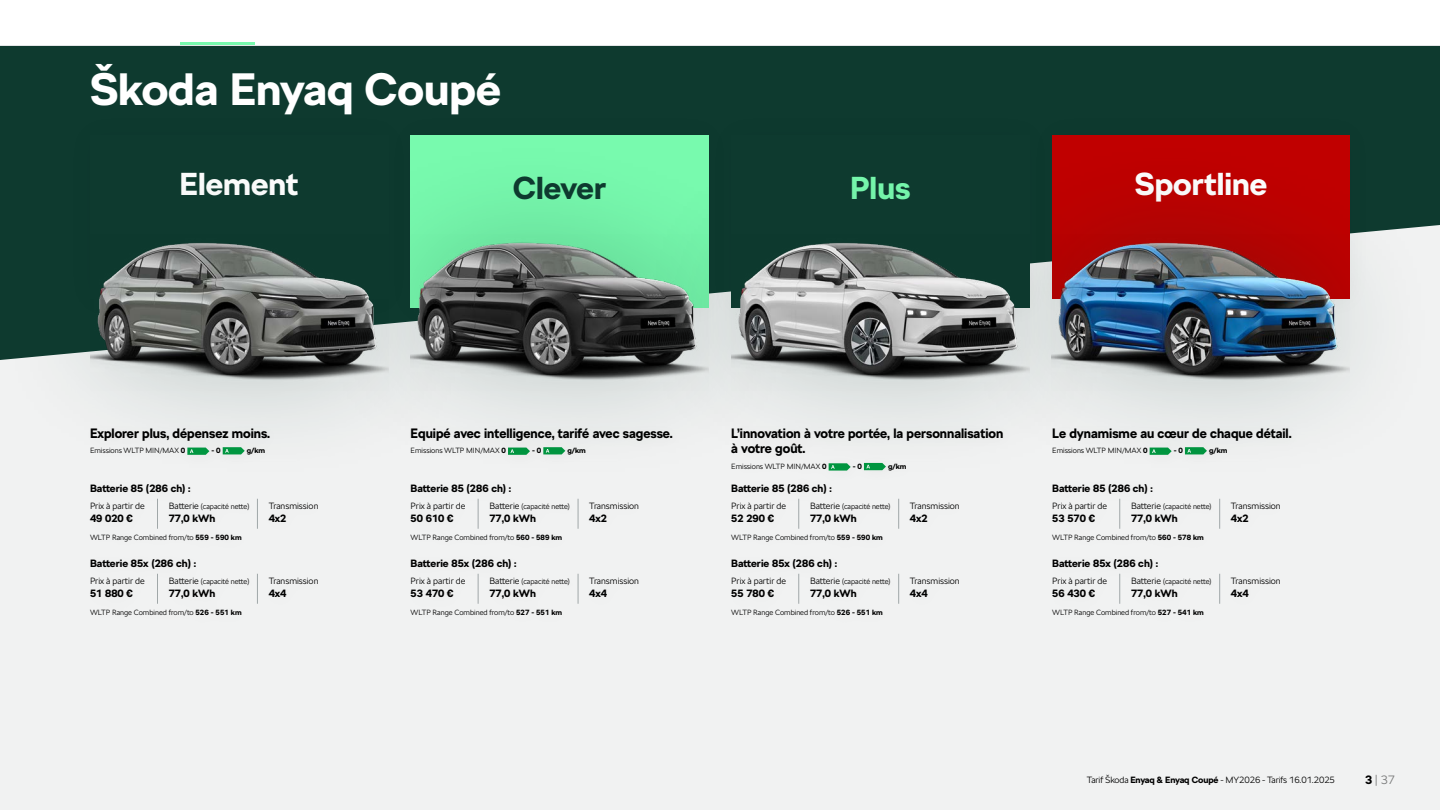
<style>
.page{position:relative;width:1440px;height:810px;background:#f1f2f2}
.page>*{position:absolute;margin:0;border:0;box-sizing:border-box;transform-origin:0 0}
.t1{font:700 45px "SKODA Next";color:#fff}
.t2{font:700 31.5px "SKODA Next";color:#fff}
.t3{font:700 31.5px "SKODA Next";color:#0e3a2f}
.t4{font:700 31.5px "SKODA Next";color:#78faae}
.t5{font:700 13.5px/15.8px "SKODA Next";color:#000;scale:.95 1}
.t6{font:300 12px "SKODA Next";color:#808080}
.t7{font:700 10.5px "SKODA Next";color:#000}
.t8{font:300 9px "SKODA Next";color:#000}
.t9{font:300 7.5px "SKODA Next";color:#000}
.t10{font:700 7.5px "SKODA Next";color:#000}
.s1{font-weight:700}
.s2{font-size:9px}
.s3{font-weight:700;color:#000}
</style>
<div class="page">
<div style="left:0;top:46px;width:1440px;height:87px;background:#0e3a2f"></div>
<div style="left:65px;top:110px;width:348px;height:214px;background:#0d392e"></div>
<div style="left:1027px;top:110px;width:348px;height:214px;background:#0d392e"></div>
<div style="left:0;top:133px;width:482px;height:355px;background:#0e3a2f;opacity:.25"></div>
<img style="left:90px;top:234px;width:221px;height:157px">
<div style="left:81px;top:419px;width:251px;height:212px;background:#f1f2f2"></div>
<svg style="left:187px;top:448px;width:22px;height:7px"></svg>
<svg style="left:223px;top:447px;width:22px;height:7px"></svg>
<hr style="left:157px;top:499px;width:1px;height:30px;background:#a0a7a8">
<hr style="left:257px;top:499px;width:1px;height:30px;background:#a0a7a8">
<hr style="left:157px;top:574px;width:1px;height:30px;background:#a0a7a8">
<hr style="left:257px;top:574px;width:1px;height:30px;background:#a0a7a8">
<hr style="left:478px;top:499px;width:1px;height:30px;background:#a0a7a8">
<hr style="left:578px;top:499px;width:1px;height:30px;background:#a0a7a8">
<hr style="left:478px;top:574px;width:1px;height:30px;background:#a0a7a8">
<hr style="left:578px;top:574px;width:1px;height:30px;background:#a0a7a8">
<hr style="left:798px;top:499px;width:1px;height:30px;background:#a0a7a8">
<hr style="left:898px;top:499px;width:1px;height:30px;background:#a0a7a8">
<hr style="left:798px;top:574px;width:1px;height:30px;background:#a0a7a8">
<hr style="left:898px;top:574px;width:1px;height:30px;background:#a0a7a8">
<hr style="left:1119px;top:499px;width:1px;height:30px;background:#a0a7a8">
<hr style="left:1219px;top:499px;width:1px;height:30px;background:#a0a7a8">
<hr style="left:1119px;top:574px;width:1px;height:30px;background:#a0a7a8">
<hr style="left:1219px;top:574px;width:1px;height:30px;background:#a0a7a8">
<div style="left:385px;top:110px;width:349px;height:223px;background:#0d392e"></div>
<div style="left:706px;top:110px;width:349px;height:223px;background:#0d392e"></div>
<div style="left:311px;top:133px;width:492px;height:355px;background:#0e3a2f;opacity:.25"></div>
<img style="left:411px;top:234px;width:221px;height:157px">
<div style="left:632px;top:133px;width:491px;height:355px;background:#0e3a2f;opacity:.25"></div>
<img style="left:731px;top:234px;width:221px;height:157px">
<div style="left:952px;top:133px;width:488px;height:355px;background:#0e3a2f;opacity:.25"></div>
<img style="left:1052px;top:234px;width:298px;height:157px">
<hr style="left:0;top:45px;width:1440px;height:1px;background:#e3e5e6">
<div style="left:0;top:0;width:1440px;height:45px;background:#fff"></div>
<hr style="left:180px;top:42px;width:75px;height:3px;background:#78faae">
<h1 class="t1" style="left:90px;top:59px;width:412px">Škoda Enyaq Coupé</h1>
<h2 class="t2" style="left:180px;top:163px;width:120px">Element</h2>
<h2 class="t2" style="left:1135px;top:163px;width:134px">Sportline</h2>
<h2 class="t3" style="left:513px;top:167px;width:94px">Clever</h2>
<h2 class="t4" style="left:850px;top:167px;width:62px">Plus</h2>
<h3 class="t5" style="left:90px;top:425px;width:191px">Explorer plus, dépensez moins.</h3>
<p class="t9" style="left:90px;top:446px;width:97px">Emissions WLTP MIN/MAX <span class="s1">0</span></p>
<p class="t10" style="left:211px;top:446px;width:11px">- 0</p>
<p class="t10" style="left:247px;top:446px;width:20px">g/km</p>
<h3 class="t7" style="left:90px;top:481px;width:102px">Batterie 85 (286 ch) :</h3>
<p class="t8" style="left:90px;top:500px;width:56px">Prix à partir de</p>
<h3 class="t7" style="left:90px;top:511px;width:44px">49 020 €</h3>
<p class="t9" style="left:169px;top:502px;width:82px"><span class="s2">Batterie</span> (capacité nette)</p>
<h3 class="t7" style="left:169px;top:511px;width:48px">77,0 kWh</h3>
<p class="t8" style="left:269px;top:500px;width:51px">Transmission</p>
<h3 class="t7" style="left:269px;top:511px;width:19px">4x2</h3>
<h3 class="t5" style="left:411px;top:425px;width:278px">Equipé avec intelligence, tarifé avec sagesse.</h3>
<p class="t9" style="left:411px;top:446px;width:97px">Emissions WLTP MIN/MAX <span class="s1">0</span></p>
<p class="t10" style="left:532px;top:446px;width:11px">- 0</p>
<p class="t10" style="left:567px;top:446px;width:20px">g/km</p>
<h3 class="t7" style="left:411px;top:481px;width:102px">Batterie 85 (286 ch) :</h3>
<p class="t8" style="left:411px;top:500px;width:56px">Prix à partir de</p>
<h3 class="t7" style="left:411px;top:511px;width:44px">50 610 €</h3>
<p class="t9" style="left:489px;top:502px;width:82px"><span class="s2">Batterie</span> (capacité nette)</p>
<h3 class="t7" style="left:489px;top:511px;width:48px">77,0 kWh</h3>
<p class="t8" style="left:589px;top:500px;width:51px">Transmission</p>
<h3 class="t7" style="left:589px;top:511px;width:19px">4x2</h3>
<h3 class="t5" style="left:731px;top:425px;width:288px">L’innovation à votre portée, la personnalisation à votre goût.</h3>
<p class="t9" style="left:731px;top:462px;width:97px">Emissions WLTP MIN/MAX <span class="s1">0</span></p>
<p class="t10" style="left:853px;top:462px;width:11px">- 0</p>
<p class="t10" style="left:888px;top:462px;width:20px">g/km</p>
<h3 class="t7" style="left:731px;top:481px;width:102px">Batterie 85 (286 ch) :</h3>
<p class="t8" style="left:731px;top:500px;width:56px">Prix à partir de</p>
<h3 class="t7" style="left:731px;top:511px;width:44px">52 290 €</h3>
<p class="t9" style="left:810px;top:502px;width:82px"><span class="s2">Batterie</span> (capacité nette)</p>
<h3 class="t7" style="left:810px;top:511px;width:48px">77,0 kWh</h3>
<p class="t8" style="left:910px;top:500px;width:51px">Transmission</p>
<h3 class="t7" style="left:910px;top:511px;width:19px">4x2</h3>
<h3 class="t5" style="left:1052px;top:425px;width:253px">Le dynamisme au cœur de chaque détail.</h3>
<p class="t9" style="left:1052px;top:446px;width:97px">Emissions WLTP MIN/MAX <span class="s1">0</span></p>
<p class="t10" style="left:1174px;top:446px;width:11px">- 0</p>
<p class="t10" style="left:1209px;top:446px;width:20px">g/km</p>
<h3 class="t7" style="left:1052px;top:481px;width:102px">Batterie 85 (286 ch) :</h3>
<p class="t8" style="left:1052px;top:500px;width:56px">Prix à partir de</p>
<h3 class="t7" style="left:1052px;top:511px;width:44px">53 570 €</h3>
<p class="t9" style="left:1131px;top:502px;width:82px"><span class="s2">Batterie</span> (capacité nette)</p>
<h3 class="t7" style="left:1131px;top:511px;width:48px">77,0 kWh</h3>
<p class="t8" style="left:1231px;top:500px;width:51px">Transmission</p>
<h3 class="t7" style="left:1231px;top:511px;width:19px">4x2</h3>
<p class="t9" style="left:90px;top:532px;width:153px">WLTP Range Combined from/to <span class="s1">559 - 590 km</span></p>
<h3 class="t7" style="left:90px;top:556px;width:108px">Batterie 85x (286 ch) :</h3>
<p class="t8" style="left:90px;top:575px;width:56px">Prix à partir de</p>
<h3 class="t7" style="left:90px;top:586px;width:44px">51 880 €</h3>
<p class="t9" style="left:169px;top:577px;width:82px"><span class="s2">Batterie</span> (capacité nette)</p>
<h3 class="t7" style="left:169px;top:586px;width:48px">77,0 kWh</h3>
<p class="t8" style="left:269px;top:575px;width:51px">Transmission</p>
<h3 class="t7" style="left:269px;top:586px;width:19px">4x4</h3>
<p class="t9" style="left:411px;top:532px;width:153px">WLTP Range Combined from/to <span class="s1">560 - 589 km</span></p>
<h3 class="t7" style="left:411px;top:556px;width:108px">Batterie 85x (286 ch) :</h3>
<p class="t8" style="left:411px;top:575px;width:56px">Prix à partir de</p>
<h3 class="t7" style="left:411px;top:586px;width:44px">53 470 €</h3>
<p class="t9" style="left:489px;top:577px;width:82px"><span class="s2">Batterie</span> (capacité nette)</p>
<h3 class="t7" style="left:489px;top:586px;width:48px">77,0 kWh</h3>
<p class="t8" style="left:589px;top:575px;width:51px">Transmission</p>
<h3 class="t7" style="left:589px;top:586px;width:19px">4x4</h3>
<p class="t9" style="left:731px;top:532px;width:153px">WLTP Range Combined from/to <span class="s1">559 - 590 km</span></p>
<h3 class="t7" style="left:731px;top:556px;width:108px">Batterie 85x (286 ch) :</h3>
<p class="t8" style="left:731px;top:575px;width:56px">Prix à partir de</p>
<h3 class="t7" style="left:731px;top:586px;width:44px">55 780 €</h3>
<p class="t9" style="left:810px;top:577px;width:82px"><span class="s2">Batterie</span> (capacité nette)</p>
<h3 class="t7" style="left:810px;top:586px;width:48px">77,0 kWh</h3>
<p class="t8" style="left:910px;top:575px;width:51px">Transmission</p>
<h3 class="t7" style="left:910px;top:586px;width:19px">4x4</h3>
<p class="t9" style="left:1052px;top:532px;width:153px">WLTP Range Combined from/to <span class="s1">560 - 578 km</span></p>
<h3 class="t7" style="left:1052px;top:556px;width:108px">Batterie 85x (286 ch) :</h3>
<p class="t8" style="left:1052px;top:575px;width:56px">Prix à partir de</p>
<h3 class="t7" style="left:1052px;top:586px;width:44px">56 430 €</h3>
<p class="t9" style="left:1131px;top:577px;width:82px"><span class="s2">Batterie</span> (capacité nette)</p>
<h3 class="t7" style="left:1131px;top:586px;width:48px">77,0 kWh</h3>
<p class="t8" style="left:1231px;top:575px;width:51px">Transmission</p>
<h3 class="t7" style="left:1231px;top:586px;width:19px">4x4</h3>
<p class="t9" style="left:90px;top:607px;width:153px">WLTP Range Combined from/to <span class="s1">526 - 551 km</span></p>
<p class="t9" style="left:411px;top:607px;width:153px">WLTP Range Combined from/to <span class="s1">527 - 551 km</span></p>
<p class="t9" style="left:731px;top:607px;width:153px">WLTP Range Combined from/to <span class="s1">526 - 551 km</span></p>
<p class="t9" style="left:1052px;top:607px;width:153px">WLTP Range Combined from/to <span class="s1">527 - 541 km</span></p>
<p class="t8" style="left:1087px;top:774px;width:250px">Tarif Škoda <span class="s1">Enyaq &amp; Enyaq Coupé</span> - MY2026 - Tarifs 16.01.2025</p>
<h3 class="t6" style="left:1365px;top:771px;width:31px"><span class="s3">3</span> | 37</h3>
</div>
